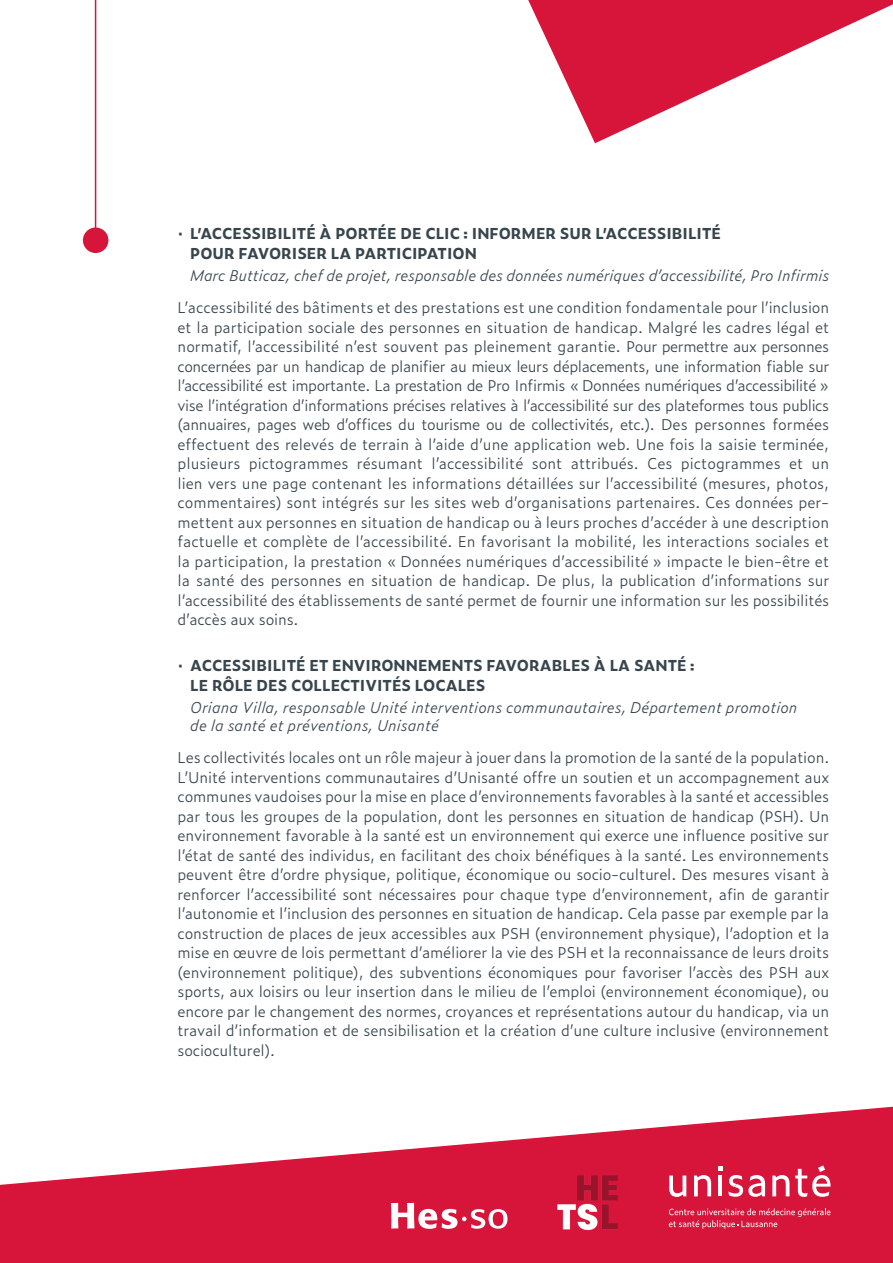
<style>
.page{position:relative;width:893px;height:1263px;background:#fff}
.page>*{position:absolute;margin:0;border:0;box-sizing:border-box;transform-origin:0 0}
.t1{font:300 15px/19.5px "Zeitung Pro";letter-spacing:-.01em;color:#38454d;text-align:justify}
.t2{font:italic 300 15px/18px "Zeitung Pro";color:#38454d}
.t3{font:700 15px/19.5px "Zeitung Pro";color:#38454d}
.s1{font-weight:300}
</style>
<div class="page">
<svg style="left:528px;top:0;width:365px;height:143px;fill:#d71439"></svg>
<hr style="left:95px;top:0;width:1px;height:240px;background:#d71439">
<div style="left:83px;top:227px;width:25px;height:26px;background:#d71439;border-radius:50%"></div>
<svg style="left:0;top:1107px;width:893px;height:156px;fill:#d71439"></svg>
<svg style="left:669px;top:1175px;width:17px;height:22px"></svg>
<svg style="left:694px;top:1175px;width:17px;height:21px"></svg>
<svg style="left:772px;top:1175px;width:17px;height:21px"></svg>
<svg style="left:795px;top:1165px;width:36px;height:32px"></svg>
<svg style="left:669px;top:1208px;width:162px;height:21px;background:#dc3555"></svg>
<svg style="left:718px;top:1166px;width:47px;height:31px"></svg>
<svg style="left:391px;top:1203px;width:116px;height:26px"></svg>
<img style="left:547px;top:1164px;width:81px;height:77px">
<p class="t3" style="left:190px;top:223px;width:532px;text-indent:-13px"><span class="s1">•</span> L’ACCESSIBILITÉ À PORTÉE DE CLIC : INFORMER SUR L’ACCESSIBILITÉ<br>POUR FAVORISER LA PARTICIPATION</p>
<p class="t2" style="left:190px;top:266px;width:640px">Marc Butticaz, chef de projet, responsable des données numériques d’accessibilité, Pro Infirmis</p>
<p class="t1" style="left:178px;top:297px;width:653px">L’accessibilité des bâtiments et des prestations est une condition fondamentale pour l’inclusion et la participation sociale des personnes en situation de handicap. Malgré les cadres légal et normatif, l’accessibilité n’est souvent pas pleinement garantie. Pour permettre aux personnes concernées par un handicap de planifier au mieux leurs déplacements, une information fiable sur l’accessibilité est importante. La prestation de Pro Infirmis « Données numériques d’accessibilité » vise l’intégration d’informations précises relatives à l’accessibilité sur des plateformes tous publics (annuaires, pages web d’offices du tourisme ou de collectivités, etc.). Des personnes formées effectuent des relevés de terrain à l’aide d’une application web. Une fois la saisie terminée, plusieurs pictogrammes résumant l’accessibilité sont attribués. Ces pictogrammes et un lien vers une page contenant les informations détaillées sur l’accessibilité (mesures, photos, commentaires) sont intégrés sur les sites web d’organisations partenaires. Ces données per&shy;mettent aux personnes en situation de handicap ou à leurs proches d’accéder à une description factuelle et complète de l’accessibilité. En favorisant la mobilité, les interactions sociales et la participation, la prestation « Données numériques d’accessibilité » impacte le bien-être et la santé des personnes en situation de handicap. De plus, la publication d’informations sur l’accessibilité des établissements de santé permet de fournir une information sur les possibilités d’accès aux soins.</p>
<p class="t3" style="left:190px;top:655px;width:506px;text-indent:-13px"><span class="s1">•</span> ACCESSIBILITÉ ET ENVIRONNEMENTS FAVORABLES À LA SANTÉ :<br>LE RÔLE DES COLLECTIVITÉS LOCALES</p>
<p class="t2" style="left:190px;top:698px;width:609px">Oriana Villa, responsable Unité interventions communautaires, Département promotion de la santé et préventions, Unisanté</p>
<p class="t1" style="left:178px;top:747px;width:653px">Les collectivités locales ont un rôle majeur à jouer dans la promotion de la santé de la population.<br>L’Unité interventions communautaires d’Unisanté offre un soutien et un accompagnement aux communes vaudoises pour la mise en place d’environnements favorables à la santé et accessibles par tous les groupes de la population, dont les personnes en situation de handicap (PSH). Un environnement favorable à la santé est un environnement qui exerce une influence positive sur l’état de santé des individus, en facilitant des choix bénéfiques à la santé. Les environnements peuvent être d’ordre physique, politique, économique ou socio-culturel. Des mesures visant à renforcer l’accessibilité sont nécessaires pour chaque type d’environnement, afin de garantir l’autonomie et l’inclusion des personnes en situation de handicap. Cela passe par exemple par la construction de places de jeux accessibles aux PSH (environnement physique), l’adoption et la mise en œuvre de lois permettant d’améliorer la vie des PSH et la reconnaissance de leurs droits (environnement politique), des subventions économiques pour favoriser l’accès des PSH aux sports, aux loisirs ou leur insertion dans le milieu de l’emploi (environnement économique), ou encore par le changement des normes, croyances et représentations autour du handicap, via un travail d’information et de sensibilisation et la création d’une culture inclusive (environnement socioculturel).</p>
</div>
